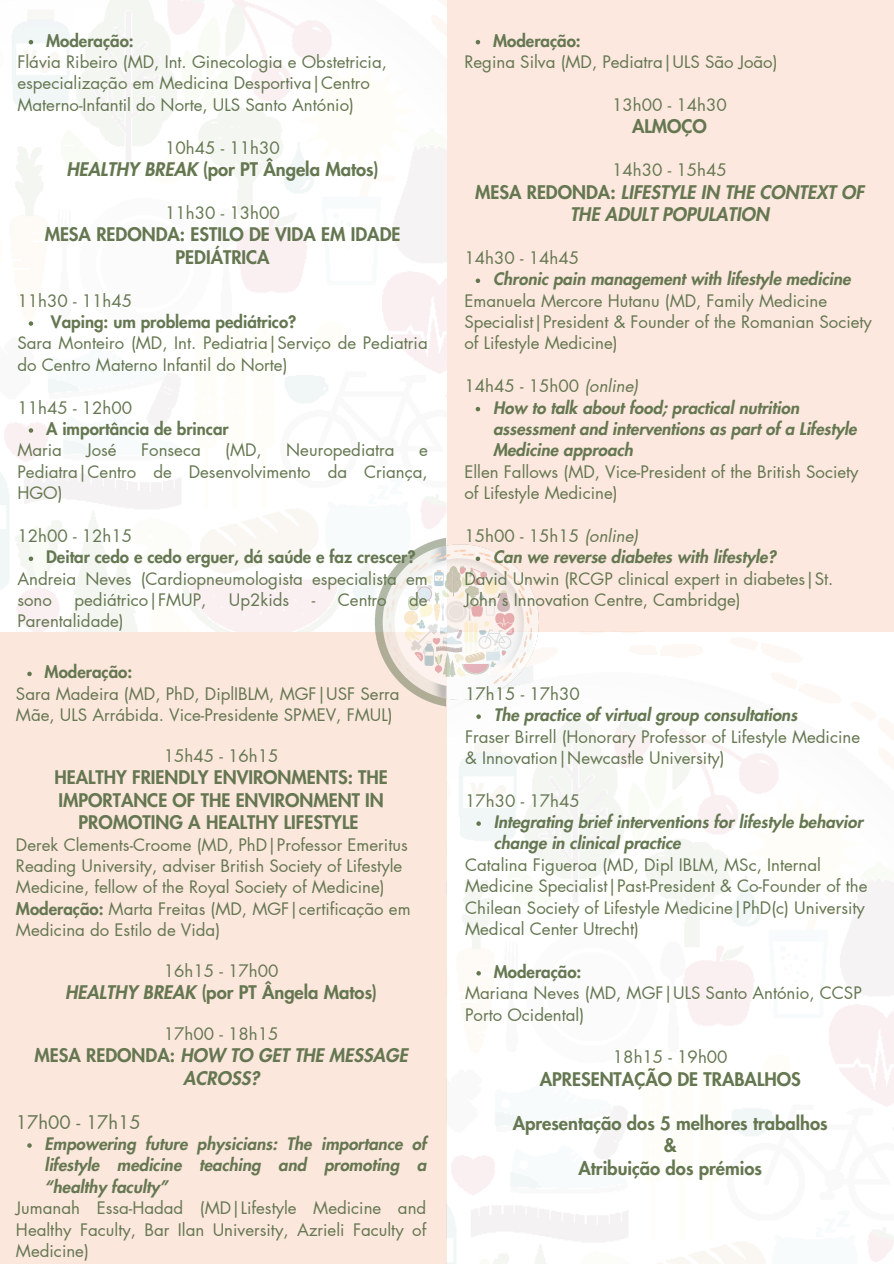
<style>
.page{position:relative;width:894px;height:1264px;background:#fff}
.page>*{position:absolute;margin:0;border:0;box-sizing:border-box;transform-origin:0 0}
.t1{font:800 18.3px/22.5px "Futura LT Pro";color:#657751;text-align:center}
.t2{font:italic 800 18.3px/22.5px "Futura LT Pro";color:#657751;text-align:center}
.t3{font:18.3px "Futura LT Pro";color:#657751}
.t4{font:16.8px/21.3px "Futura LT Pro";color:#657751}
.t5{font:italic 800 16.8px/21.3px "Futura LT Pro";color:#657751}
.t6{font:800 16.8px "Futura LT Pro";color:#657751}
.s1{font-style:italic}
.s2{font-weight:800}
.s3{font-style:normal}
</style>
<div class="page">
<div style="left:0;top:631px;width:446px;height:632px;background:#fce7dd"></div>
<img style="left:447px;top:631px;width:446px;height:632px">
<div style="left:447px;top:0;width:446px;height:631px;background:#fce8de"></div>
<img style="left:373px;top:523px;width:165px;height:198px">
<svg style="left:29px;top:40px;width:4px;height:4px"></svg>
<svg style="left:29px;top:321px;width:4px;height:5px"></svg>
<svg style="left:29px;top:428px;width:4px;height:5px"></svg>
<svg style="left:29px;top:556px;width:4px;height:5px"></svg>
<svg style="left:475px;top:40px;width:5px;height:4px"></svg>
<svg style="left:475px;top:278px;width:5px;height:5px"></svg>
<svg style="left:475px;top:407px;width:5px;height:4px"></svg>
<svg style="left:475px;top:556px;width:5px;height:5px"></svg>
<svg style="left:27px;top:671px;width:5px;height:5px"></svg>
<svg style="left:27px;top:1143px;width:5px;height:4px"></svg>
<svg style="left:476px;top:714px;width:4px;height:5px"></svg>
<svg style="left:476px;top:821px;width:4px;height:4px"></svg>
<svg style="left:476px;top:971px;width:4px;height:4px"></svg>
<p class="t6" style="left:46px;top:33px;width:89px">Moderação:</p>
<p class="t4" style="left:17px;top:52px;width:371px">Flávia Ribeiro (MD, Int. Ginecologia e Obstetricia, especialização em Medicina Desportiva|Centro<br>Materno-Infantil do Norte, ULS Santo António)</p>
<p class="t4" style="left:165px;top:137px;width:116px">10h45 - 11h30</p>
<p class="t1" style="left:66px;top:159px;width:313px"><span class="s1">HEALTHY BREAK</span> (por PT Ângela Matos)</p>
<p class="t4" style="left:165px;top:203px;width:116px">11h30 - 13h00</p>
<p class="t1" style="left:45px;top:224px;width:357px">MESA REDONDA: ESTILO DE VIDA EM IDADE<br>PEDIÁTRICA</p>
<p class="t4" style="left:17px;top:290px;width:116px">11h30 - 11h45</p>
<p class="t6" style="left:51px;top:314px;width:247px">Vaping: um problema pediátrico?</p>
<p class="t4" style="left:17px;top:333px;width:411px">Sara Monteiro (MD, Int. Pediatria|Serviço de Pediatria do Centro Materno Infantil do Norte)</p>
<p class="t4" style="left:17px;top:397px;width:116px">11h45 - 12h00</p>
<p class="t6" style="left:46px;top:421px;width:184px">A importância de brincar</p>
<p class="t4" style="left:17px;top:440px;width:46px">Maria</p>
<p class="t4" style="left:86px;top:440px;width:32px">José</p>
<p class="t4" style="left:141px;top:440px;width:61px">Fonseca</p>
<p class="t4" style="left:225px;top:440px;width:38px">(MD,</p>
<p class="t4" style="left:286px;top:440px;width:110px">Neuropediatra</p>
<p class="t4" style="left:17px;top:440px;width:411px;text-align:justify;text-indent:401px">e Pediatra|Centro de Desenvolvimento da Criança, HGO)</p>
<p class="t4" style="left:17px;top:526px;width:116px">12h00 - 12h15</p>
<p class="t6" style="left:46px;top:549px;width:371px">Deitar cedo e cedo erguer, dá saúde e faz crescer?</p>
<p class="t4" style="left:17px;top:568px;width:411px">Andreia Neves (Cardiopneumologista especialista em sono</p>
<p class="t4" style="left:74px;top:590px;width:133px">pediátrico|FMUP,</p>
<p class="t4" style="left:229px;top:590px;width:62px">Up2kids</p>
<p class="t4" style="left:312px;top:590px;width:76px">- Centro</p>
<p class="t4" style="left:409px;top:590px;width:20px">de</p>
<p class="t4" style="left:17px;top:611px;width:108px">Parentalidade)</p>
<p class="t6" style="left:45px;top:664px;width:89px">Moderação:</p>
<p class="t4" style="left:16px;top:683px;width:385px">Sara Madeira (MD, PhD, DiplIBLM, MGF|USF Serra<br>Mãe, ULS Arrábida. Vice-Presidente SPMEV, FMUL)</p>
<p class="t4" style="left:164px;top:745px;width:116px">15h45 - 16h15</p>
<p class="t1" style="left:54px;top:767px;width:335px">HEALTHY FRIENDLY ENVIRONMENTS: THE<br>IMPORTANCE OF THE ENVIRONMENT IN<br>PROMOTING A HEALTHY LIFESTYLE</p>
<p class="t4" style="left:16px;top:834px;width:396px">Derek Clements-Croome (MD, PhD|Professor Emeritus Reading University, adviser British Society of Lifestyle Medicine, fellow of the Royal Society of Medicine)<br><span class="s2">Moderação:</span> Marta Freitas (MD, MGF|certificação em Medicina do Estilo de Vida)</p>
<p class="t4" style="left:164px;top:960px;width:116px">16h15 - 17h00</p>
<p class="t1" style="left:65px;top:982px;width:313px"><span class="s1">HEALTHY BREAK</span> (por PT Ângela Matos)</p>
<p class="t4" style="left:164px;top:1023px;width:116px">17h00 - 18h15</p>
<p class="t2" style="left:35px;top:1045px;width:374px"><span class="s3">MESA REDONDA:</span> HOW TO GET THE MESSAGE<br>ACROSS?</p>
<p class="t3" style="left:16px;top:1113px;width:126px">17h00 - 17h15</p>
<p class="t5" style="left:45px;top:1133px;width:383px;text-align:justify">Empowering future physicians: The importance of lifestyle medicine teaching and promoting a “healthy faculty”</p>
<p class="t4" style="left:16px;top:1197px;width:411px;text-align:justify">Jumanah Essa-Hadad (MD|Lifestyle Medicine and Healthy Faculty, Bar Ilan University, Azrieli Faculty of Medicine)</p>
<p class="t6" style="left:493px;top:33px;width:89px">Moderação:</p>
<p class="t4" style="left:464px;top:52px;width:314px">Regina Silva (MD, Pediatra|ULS São João)</p>
<p class="t4" style="left:612px;top:95px;width:116px">13h00 - 14h30</p>
<p class="t1" style="left:632px;top:116px;width:76px">ALMOÇO</p>
<p class="t4" style="left:612px;top:160px;width:116px">14h30 - 15h45</p>
<p class="t2" style="left:475px;top:181px;width:390px"><span class="s3">MESA REDONDA:</span> LIFESTYLE IN THE CONTEXT OF<br>THE ADULT POPULATION</p>
<h1 class="t4" style="left:464px;top:248px;width:116px">14h30 - 14h45</h1>
<p class="t5" style="left:493px;top:269px;width:359px">Chronic pain management with lifestyle medicine</p>
<p class="t4" style="left:464px;top:290px;width:409px">Emanuela Mercore Hutanu (MD, Family Medicine<br>Specialist|President &amp; Founder of the Romanian Society of Lifestyle Medicine)</p>
<p class="t4" style="left:464px;top:376px;width:175px">14h45 - 15h00 <span class="s1">(online)</span></p>
<p class="t5" style="left:493px;top:397px;width:365px">How to talk about food; practical nutrition assessment and interventions as part of a Lifestyle<br>Medicine approach</p>
<p class="t4" style="left:464px;top:461px;width:395px">Ellen Fallows (MD, Vice-President of the British Society of Lifestyle Medicine)</p>
<p class="t4" style="left:464px;top:526px;width:175px">15h00 - 15h15 <span class="s1">(online)</span></p>
<p class="t5" style="left:493px;top:547px;width:284px">Can we reverse diabetes with lifestyle?</p>
<p class="t4" style="left:464px;top:568px;width:370px">David Unwin (RCGP clinical expert in diabetes|St.<br>John’s Innovation Centre, Cambridge)</p>
<p class="t4" style="left:465px;top:683px;width:116px">17h15 - 17h30</p>
<p class="t5" style="left:493px;top:705px;width:305px">The practice of virtual group consultations</p>
<p class="t4" style="left:465px;top:726px;width:396px">Fraser Birrell (Honorary Professor of Lifestyle Medicine &amp; Innovation|Newcastle University)</p>
<p class="t4" style="left:465px;top:790px;width:116px">17h30 - 17h45</p>
<p class="t5" style="left:493px;top:812px;width:370px">Integrating brief interventions for lifestyle behavior change in clinical practice</p>
<p class="t4" style="left:465px;top:854px;width:404px">Catalina Figueroa (MD, Dipl IBLM, MSc, Internal Medicine Specialist|Past-President &amp; Co-Founder of the Chilean Society of Lifestyle Medicine|PhD(c) University Medical Center Utrecht)</p>
<p class="t6" style="left:493px;top:963px;width:89px">Moderação:</p>
<p class="t4" style="left:465px;top:983px;width:398px">Mariana Neves (MD, MGF|ULS Santo António, CCSP<br>Porto Ocidental)</p>
<p class="t4" style="left:612px;top:1047px;width:116px">18h15 - 19h00</p>
<p class="t1" style="left:539px;top:1068px;width:262px">APRESENTAÇÃO DE TRABALHOS</p>
<p class="t1" style="left:512px;top:1112px;width:316px">Apresentação dos 5 melhores trabalhos &amp;<br>Atribuição dos prémios</p>
</div>
